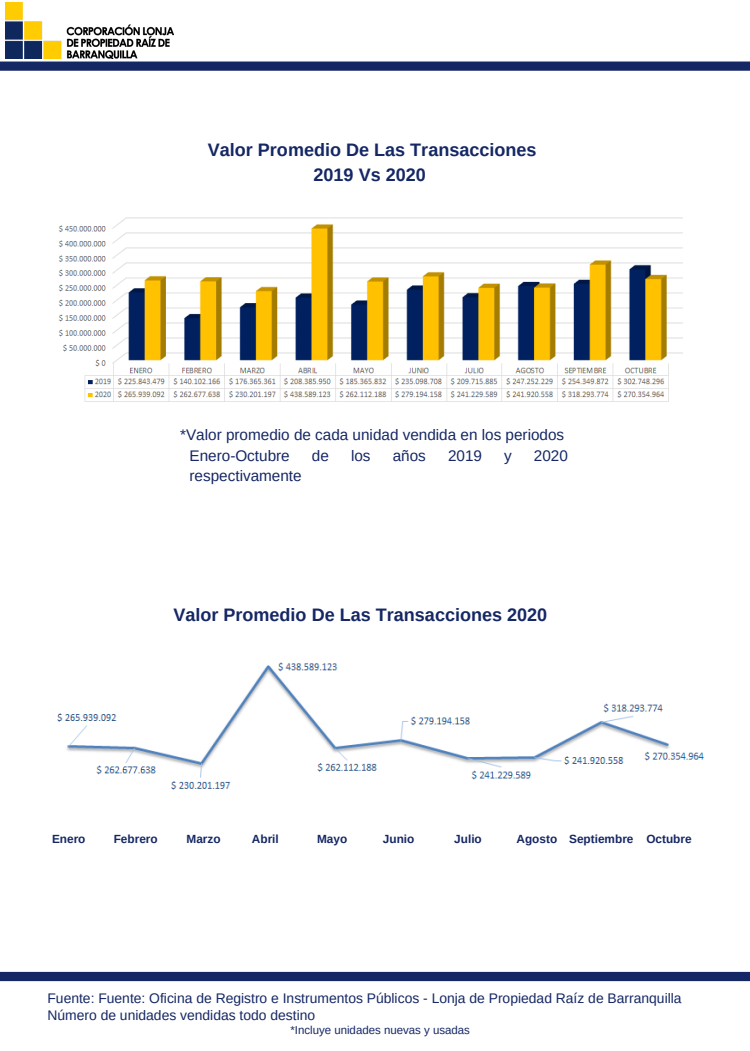
<style>
.page{position:relative;width:750px;height:1051px;background:#fff}
.page>*{position:absolute;margin:0;border:0;box-sizing:border-box;transform-origin:0 0}
.t1{font:700 18px/25.1px "Arimo";color:#152764;text-align:center}
.t2{font:15.3px/20.7px "Arimo";color:#152764}
.t3{font:13.9px/16.7px "Arimo";color:#152764}
.t4{font:700 11.8px "Arimo";color:#152764}
.t5{font:11.5px "Arimo";color:#152764}
</style>
<div class="page">
<img style="left:5px;top:2px;width:168px;height:57px">
<svg style="left:0;top:61px;width:750px;height:10px"></svg>
<svg style="left:0;top:971px;width:750px;height:9px"></svg>
<img style="left:58px;top:217px;width:625px;height:185px">
<img style="left:57px;top:662px;width:647px;height:128px">
<p class="t1" style="left:208px;top:137px;width:330px">Valor Promedio De Las Transacciones<br>2019 Vs 2020</p>
<p class="t2" style="left:190px;top:424px;width:376px;text-indent:-9px">*Valor promedio de cada unidad vendida en los periodos<br>Enero-Octubre</p>
<p class="t2" style="left:312px;top:445px;width:19px">de</p>
<p class="t2" style="left:351px;top:445px;width:21px">los</p>
<p class="t2" style="left:393px;top:445px;width:35px">años</p>
<p class="t2" style="left:448px;top:445px;width:36px">2019</p>
<p class="t2" style="left:504px;top:445px;width:9px">y</p>
<p class="t2" style="left:534px;top:445px;width:36px">2020</p>
<p class="t2" style="left:190px;top:465px;width:114px">respectivamente</p>
<p class="t1" style="left:173px;top:601px;width:375px">Valor Promedio De Las Transacciones 2020</p>
<p class="t4" style="left:52px;top:831px;width:35px">Enero</p>
<p class="t4" style="left:114px;top:831px;width:45px">Febrero</p>
<p class="t4" style="left:187px;top:831px;width:36px">Marzo</p>
<p class="t4" style="left:252px;top:831px;width:28px">Abril</p>
<p class="t4" style="left:317px;top:831px;width:32px">Mayo</p>
<p class="t4" style="left:383px;top:831px;width:33px">Junio</p>
<p class="t4" style="left:454px;top:831px;width:29px">Julio</p>
<p class="t4" style="left:517px;top:831px;width:177px">Agosto Septiembre Octubre</p>
<p class="t3" style="left:47px;top:989px;width:636px">Fuente: Fuente: Oficina de Registro e Instrumentos Públicos - Lonja de Propiedad Raíz de Barranquilla<br>Número de unidades vendidas todo destino</p>
<p class="t5" style="left:290px;top:1023px;width:181px">*Incluye unidades nuevas y usadas</p>
</div>
